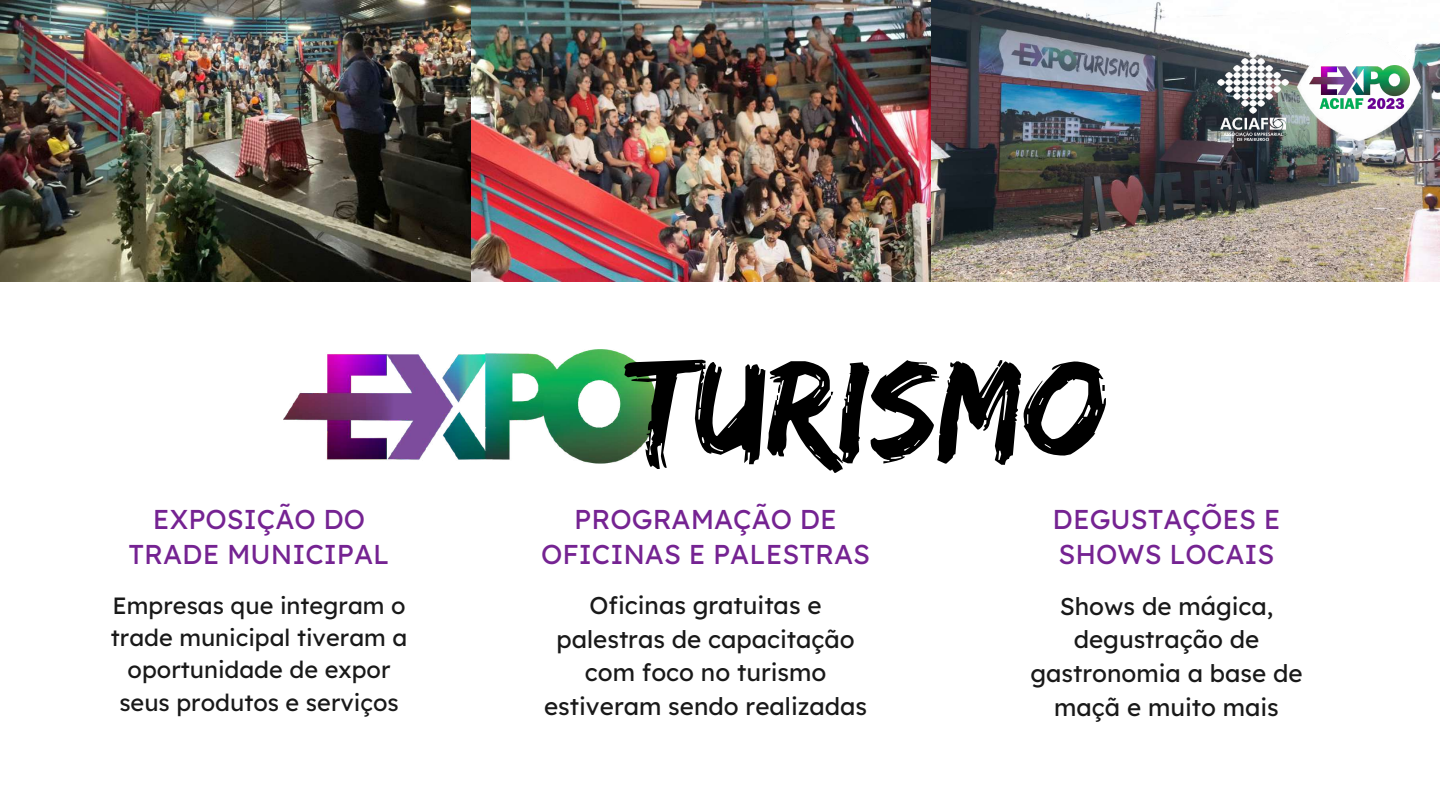
<style>
.page{position:relative;width:1440px;height:810px;background:#fff}
.page>*{position:absolute;margin:0;border:0;box-sizing:border-box;transform-origin:0 0}
.t1{font:141.6px "Edo";color:#000}
.t2{font:27.2px/35.2px "Lexend Deca";color:#752392;text-align:center}
.t3{font:24.2px/33.8px "Lexend Deca";color:#191919;text-align:center}
.t4{font:23.5px/32.2px "Lexend Deca";color:#191919;text-align:center}
</style>
<div class="page">
<img style="left:283px;top:350px;width:374px;height:114px">
<img style="left:0;top:0;width:472px;height:281px">
<img style="left:472px;top:0;width:459px;height:281px">
<img style="left:931px;top:0;width:509px;height:281px">
<img style="left:1297px;top:33px;width:124px;height:108px">
<img style="left:1309px;top:65px;width:100px;height:44px">
<img style="left:1217px;top:52px;width:72px;height:88px">
<p class="t2" style="left:129px;top:501px;width:262px">EXPOSIÇÃO DO<br>TRADE MUNICIPAL</p>
<p class="t4" style="left:111px;top:589px;width:298px">Empresas que integram o trade municipal tiveram a oportunidade de expor seus produtos e serviços</p>
<h1 class="t1" style="left:630px;top:326px;width:479px">TURISMO</h1>
<p class="t2" style="left:541px;top:501px;width:331px">PROGRAMAÇÃO DE<br>OFICINAS E PALESTRAS</p>
<p class="t3" style="left:544px;top:588px;width:325px">Oficinas gratuitas e palestras de capacitação com foco no turismo estiveram sendo realizadas</p>
<p class="t2" style="left:1053px;top:501px;width:229px;text-align:left">DEGUSTAÇÕES E<br>SHOWS LOCAIS</p>
<p class="t3" style="left:1030px;top:589px;width:274px">Shows de mágica, degustração de gastronomia a base de maçã e muito mais</p>
</div>
